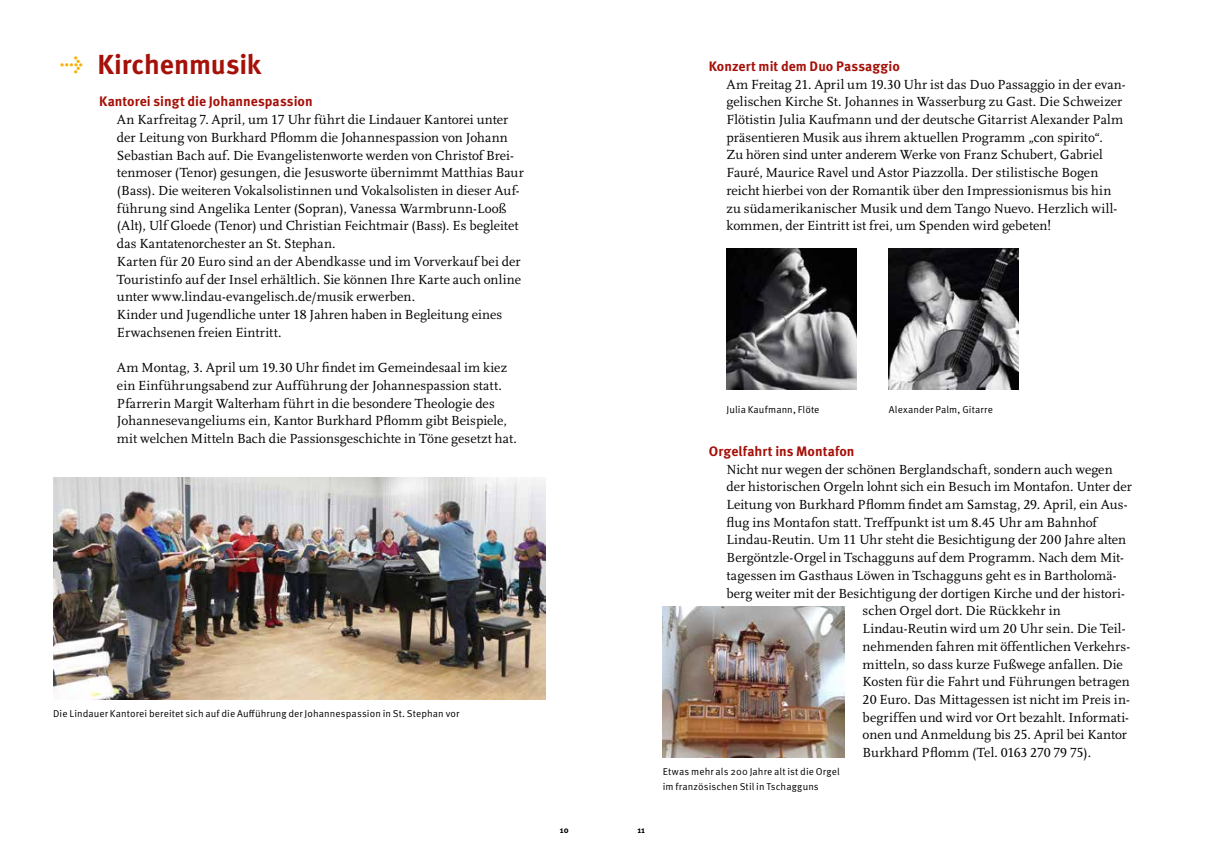
<style>
.page{position:relative;width:1205px;height:851px;background:#fff}
.page>*{position:absolute;margin:0;border:0;box-sizing:border-box;transform-origin:0 0}
.t1{font:700 27.5px "Meta Pro";letter-spacing:-.005em;color:#a51008}
.t2{font:13.75px/17.8px "Scala LF";letter-spacing:.005em;color:#000}
.t3{font:700 13.75px "Meta Pro";letter-spacing:.005em;color:#a51008}
.t4{font:10px/15px "Meta Pro";letter-spacing:.01em;color:#000}
.t5{font:700 8.75px "Meta Pro";color:#000}
.s1{font-size:18.75px;color:#f9b000}
</style>
<div class="page">
<img style="left:726px;top:248px;width:130px;height:141px">
<img style="left:889px;top:248px;width:130px;height:141px">
<img style="left:663px;top:606px;width:182px;height:151px">
<img style="left:53px;top:477px;width:493px;height:222px">
<h1 class="t1" style="left:60px;top:47px;width:203px"><span class="s1">→</span> Kirchenmusik</h1>
<p class="t3" style="left:99px;top:93px;width:215px">Kantorei singt die Johannespassion</p>
<p class="t2" style="left:117px;top:111px;width:408px">An Karfreitag 7. April, um 17 Uhr führt die Lindauer Kantorei unter der Leitung von Burkhard Pflomm die Johannespassion von Johann Sebastian Bach auf. Die Evangelistenworte werden von Christof Brei&shy;tenmoser (Tenor) gesungen, die Jesusworte übernimmt Matthias Baur (Bass). Die weiteren Vokalsolistinnen und Vokalsolisten in dieser Auf&shy;führung sind Angelika Lenter (Sopran), Vanessa Warmbrunn-Looß (Alt), Ulf Gloede (Tenor) und Christian Feichtmair (Bass). Es begleitet das Kantatenorchester an St. Stephan.<br>Karten für 20 Euro sind an der Abendkasse und im Vorverkauf bei der Touristinfo auf der Insel erhältlich. Sie können Ihre Karte auch online unter www.lindau-evangelisch.de/musik erwerben.<br>Kinder und Jugendliche unter 18 Jahren haben in Begleitung eines Erwachsenen freien Eintritt.</p>
<p class="t2" style="left:117px;top:359px;width:401px">Am Montag, 3. April um 19.30 Uhr findet im Gemeindesaal im kiez ein Einführungsabend zur Aufführung der Johannespassion statt.<br>Pfarrerin Margit Walterham führt in die besondere Theologie des Johannesevangeliums ein, Kantor Burkhard Pflomm gibt Beispiele, mit welchen Mitteln Bach die Passionsgeschichte in Töne gesetzt hat.</p>
<p class="t4" style="left:53px;top:706px;width:408px">Die Lindauer Kantorei bereitet sich auf die Aufführung der Johannespassion in St. Stephan vor</p>
<p class="t3" style="left:709px;top:57px;width:193px">Konzert mit dem Duo Passaggio</p>
<p class="t2" style="left:726px;top:75px;width:401px">Am Freitag 21. April um 19.30 Uhr ist das Duo Passaggio in der evan&shy;gelischen Kirche St. Johannes in Wasserburg zu Gast. Die Schweizer Flötistin Julia Kaufmann und der deutsche Gitarrist Alexander Palm präsentieren Musik aus ihrem aktuellen Programm „con spirito“.<br>Zu hören sind unter anderem Werke von Franz Schubert, Gabriel Fauré, Maurice Ravel und Astor Piazzolla. Der stilistische Bogen reicht hierbei von der Romantik über den Impressionismus bis hin zu südamerikanischer Musik und dem Tango Nuevo. Herzlich will&shy;kommen, der Eintritt ist frei, um Spenden wird gebeten!</p>
<p class="t5" style="left:560px;top:824px;width:10px">10</p>
<p class="t5" style="left:637px;top:824px;width:9px">11</p>
<p class="t4" style="left:726px;top:402px;width:94px">Julia Kaufmann, Flöte</p>
<p class="t4" style="left:889px;top:402px;width:106px">Alexander Palm, Gitarre</p>
<p class="t3" style="left:709px;top:442px;width:147px">Orgelfahrt ins Montafon</p>
<p class="t2" style="left:726px;top:460px;width:388px">Nicht nur wegen der schönen Berglandschaft, sondern auch wegen</p>
<p class="t2" style="left:726px;top:478px;width:407px">der historischen Orgeln lohnt sich ein Besuch im Montafon. Unter der</p>
<p class="t2" style="left:726px;top:496px;width:403px">Leitung von Burkhard Pflomm findet am Samstag, 29. April, ein Aus-</p>
<p class="t2" style="left:726px;top:513px;width:372px">flug ins Montafon statt. Treffpunkt ist um 8.45 Uhr am Bahnhof</p>
<p class="t2" style="left:726px;top:531px;width:401px">Lindau-Reutin. Um 11 Uhr steht die Besichtigung der 200 Jahre alten</p>
<p class="t2" style="left:726px;top:549px;width:399px">Bergöntzle-Orgel in Tschagguns auf dem Programm. Nach dem Mit-</p>
<p class="t2" style="left:726px;top:566px;width:392px">tagessen im Gasthaus Löwen in Tschagguns geht es in Bartholomä-</p>
<p class="t2" style="left:726px;top:584px;width:400px">berg weiter mit der Besichtigung der dortigen Kirche und der histori-</p>
<p class="t2" style="left:862px;top:602px;width:200px">schen Orgel dort. Die Rückkehr in</p>
<p class="t2" style="left:862px;top:620px;width:264px">Lindau-Reutin wird um 20 Uhr sein. Die Teil-</p>
<p class="t2" style="left:862px;top:637px;width:269px">nehmenden fahren mit öffentlichen Verkehrs-</p>
<p class="t2" style="left:862px;top:655px;width:262px">mitteln, so dass kurze Fußwege anfallen. Die</p>
<p class="t2" style="left:862px;top:673px;width:269px">Kosten für die Fahrt und Führungen betragen</p>
<p class="t2" style="left:862px;top:690px;width:269px">20 Euro. Das Mittagessen ist nicht im Preis in-</p>
<p class="t2" style="left:862px;top:708px;width:268px">begriffen und wird vor Ort bezahlt. Informati-</p>
<p class="t2" style="left:862px;top:726px;width:266px">onen und Anmeldung bis 25. April bei Kantor</p>
<p class="t2" style="left:862px;top:744px;width:230px">Burkhard Pflomm (Tel. 0163 270 79 75).</p>
<p class="t4" style="left:663px;top:764px;width:179px">Etwas mehr als 200 Jahre alt ist die Orgel im französischen Stil in Tschagguns</p>
</div>
